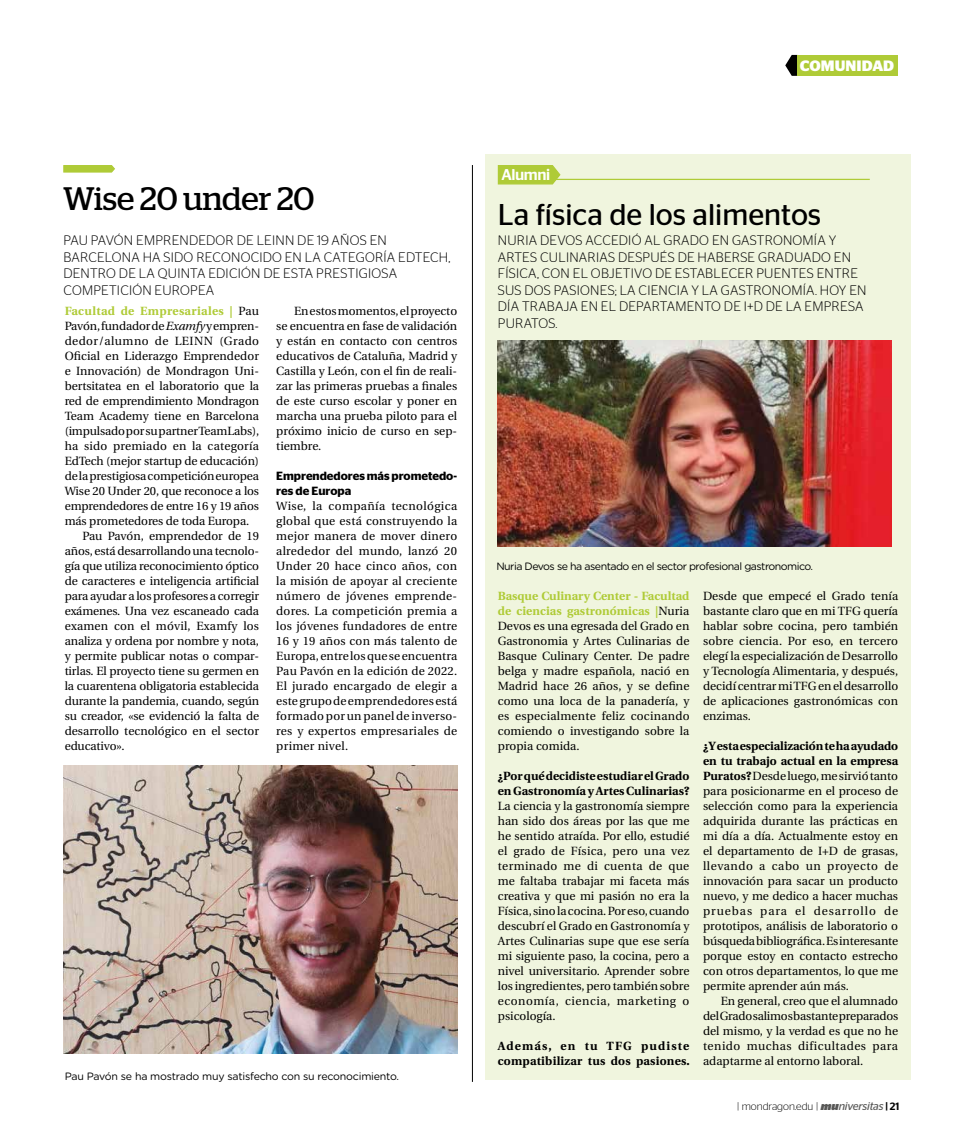
<style>
.page{position:relative;width:957px;height:1134px;background:#fff}
.page>*{position:absolute;margin:0;border:0;box-sizing:border-box;transform-origin:0 0}
.t1{font:32.5px "Stag";color:#000}
.t2{font:30px "Stag Sans";color:#000}
.t3{font:500 15.62px "Stag Sans";letter-spacing:-.03em;color:#fff}
.t4{font:700 15px "Stag Sans";letter-spacing:.005em;color:#fff}
.t5{font:300 13.75px/16.5px "Stag Sans Round";letter-spacing:.02em;color:#000}
.t6{font:11.88px/15px "Utopia";letter-spacing:-.01em;color:#000;text-align:justify}
.t7{font:700 11.88px/15px "Utopia";color:#000}
.t8{font:11.88px "Utopia";letter-spacing:.02em;color:#000}
.t9{font:700 11.88px/15px "Utopia";letter-spacing:.02em;color:#000}
.t10{font:600 11.88px/15px "Stag Sans";color:#000}
.t11{font:700 11.88px "Utopia";letter-spacing:.03em;color:#afcb37}
.t12{font:11.88px "Utopia";letter-spacing:.035em;color:#000}
.t13{font:10.62px "Gotham Rounded";letter-spacing:-.05em;color:#000}
.t14{font:10.62px "Gotham Rounded";letter-spacing:-.02em;color:#000}
.t15{font:300 10.62px "Stag Sans";color:#000}
.s1{font-weight:400;color:#000}
.s2{font-style:italic}
.s3{font-weight:700;color:#afcb37}
.s4{font-weight:700}
.s5{font-weight:900;font-style:italic;font-size:11.25px;color:#575756}
.s6{font-weight:400;font-style:italic;font-size:11.25px;color:#575756}
.s7{font-weight:500}
</style>
<div class="page">
<svg style="left:63px;top:165px;width:52px;height:8px"></svg>
<svg style="left:785px;top:55px;width:12px;height:21px"></svg>
<div style="left:797px;top:55px;width:100px;height:21px;background:#afcb37"></div>
<div style="left:485px;top:155px;width:426px;height:925px;background:#f0f5de"></div>
<img style="left:497px;top:341px;width:394px;height:205px">
<svg style="left:497px;top:165px;width:64px;height:20px"></svg>
<hr style="left:555px;top:179px;width:315px;height:1px;background:#afcb37">
<hr style="left:472px;top:165px;width:1px;height:917px;background:#000">
<img style="left:63px;top:766px;width:394px;height:287px">
<h1 class="t1" style="left:63px;top:180px;width:253px">Wise 20 under 20</h1>
<p class="t5" style="left:63px;top:232px;width:388px">PAU PAVÓN EMPRENDEDOR DE LEINN DE 19 AÑOS EN BARCELONA HA SIDO RECONOCIDO EN LA CATEGORÍA EDTECH, DENTRO DE LA QUINTA EDICIÓN DE ESTA PRESTIGIOSA COMPETICIÓN EUROPEA</p>
<p class="t11" style="left:65px;top:304px;width:196px">Facultad de Empresariales | <span class="s1">Pau</span></p>
<p class="t6" style="left:65px;top:319px;width:196px">Pavón, fundador de <span class="s2">Examfy</span> y empren-</p>
<p class="t12" style="left:65px;top:334px;width:196px">dedor/alumno de LEINN (Grado</p>
<p class="t6" style="left:65px;top:349px;width:196px">Oficial en Liderazgo Emprendedor</p>
<p class="t6" style="left:65px;top:364px;width:196px">e Innovación) de Mondragon Uni-</p>
<p class="t6" style="left:65px;top:379px;width:196px">bertsitatea en el laboratorio que la</p>
<p class="t6" style="left:65px;top:394px;width:196px">red de emprendimiento Mondragon</p>
<p class="t6" style="left:65px;top:409px;width:196px">Team Academy tiene en Barcelona</p>
<p class="t6" style="left:65px;top:424px;width:196px">(impulsado por su partner TeamLabs),</p>
<p class="t8" style="left:65px;top:439px;width:196px">ha sido premiado en la categoría</p>
<p class="t6" style="left:65px;top:454px;width:196px">EdTech (mejor startup de educación)</p>
<p class="t6" style="left:65px;top:469px;width:196px">de la prestigiosa competición europea</p>
<p class="t6" style="left:65px;top:484px;width:196px">Wise 20 Under 20, que reconoce a los</p>
<p class="t6" style="left:65px;top:499px;width:196px">emprendedores de entre 16 y 19 años</p>
<p class="t6" style="left:65px;top:514px;width:186px">más prometedores de toda Europa.</p>
<p class="t6" style="left:82px;top:529px;width:178px">Pau Pavón, emprendedor de 19</p>
<p class="t6" style="left:65px;top:544px;width:196px">años, está desarrollando una tecnolo-</p>
<p class="t6" style="left:65px;top:559px;width:196px">gía que utiliza reconocimiento óptico</p>
<p class="t6" style="left:65px;top:574px;width:196px">de caracteres e inteligencia artificial</p>
<p class="t6" style="left:65px;top:589px;width:196px">para ayudar a los profesores a corregir</p>
<p class="t6" style="left:65px;top:604px;width:196px">exámenes. Una vez escaneado cada</p>
<p class="t8" style="left:65px;top:619px;width:196px">examen con el móvil, Examfy los</p>
<p class="t6" style="left:65px;top:634px;width:196px">analiza y ordena por nombre y nota,</p>
<p class="t6" style="left:65px;top:649px;width:196px">y permite publicar notas o compar-</p>
<p class="t6" style="left:65px;top:664px;width:196px">tirlas. El proyecto tiene su germen en</p>
<p class="t6" style="left:65px;top:679px;width:196px">la cuarentena obligatoria establecida</p>
<p class="t6" style="left:65px;top:694px;width:196px">durante la pandemia, cuando, según</p>
<p class="t6" style="left:65px;top:709px;width:196px">su creador, «se evidenció la falta de</p>
<p class="t6" style="left:65px;top:724px;width:196px">desarrollo tecnológico en el sector</p>
<p class="t6" style="left:65px;top:739px;width:62px">educativo».</p>
<p class="t6" style="left:276px;top:304px;width:182px;text-indent:18px">En estos momentos, el proyecto se encuentra en fase de validación y están en contacto con centros educativos de Cataluña, Madrid y Castilla y León, con el fin de reali&shy;zar las primeras pruebas a finales de este curso escolar y poner en marcha una prueba piloto para el próximo inicio de curso en sep&shy;tiembre.</p>
<p class="t10" style="left:276px;top:468px;width:182px">Emprendedores más prometedo&shy;res de Europa</p>
<p class="t6" style="left:276px;top:499px;width:182px">Wise, la compañía tecnológica global que está construyendo la mejor manera de mover dinero alrededor del mundo, lanzó 20<br>Under 20 hace cinco años, con la misión de apoyar al creciente número de jóvenes emprende&shy;dores. La competición premia a los jóvenes fundadores de entre 16 y 19 años con más talento de Europa, entre los que se encuentra Pau Pavón en la edición de 2022.<br>El jurado encargado de elegir a este grupo de emprendedores está formado por un panel de inverso&shy;res y expertos empresariales de primer nivel.</p>
<p class="t14" style="left:65px;top:1069px;width:336px">Pau Pavón se ha mostrado muy satisfecho con su reconocimiento.</p>
<h3 class="t3" style="left:501px;top:166px;width:50px">Alumni</h3>
<p class="t4" style="left:799px;top:57px;width:96px">COMUNIDAD</p>
<h2 class="t2" style="left:498px;top:198px;width:325px">La física de los alimentos</h2>
<p class="t5" style="left:498px;top:232px;width:370px">NURIA DEVOS ACCEDIÓ AL GRADO EN GASTRONOMÍA Y ARTES CULINARIAS DESPUÉS DE HABERSE GRADUADO EN FÍSICA, CON EL OBJETIVO DE ESTABLECER PUENTES ENTRE SUS DOS PASIONES; LA CIENCIA Y LA GASTRONOMÍA. HOY EN DÍA TRABAJA EN EL DEPARTAMENTO DE I+D DE LA EMPRESA PURATOS.</p>
<p class="t13" style="left:496px;top:559px;width:318px">Nuria Devos se ha asentado en el sector profesional gastronomico.</p>
<p class="t6" style="left:498px;top:589px;width:193px"><span class="s3">Basque Culinary Center - Facultad de ciencias gastronómicas |</span>Nuria Devos es una egresada del Grado en Gastronomia y Artes Culinarias de Basque Culinary Center. De padre belga y madre española, nació en Madrid hace 26 años, y se define como una loca de la panadería, y es especialmente feliz cocinando comiendo o investigando sobre la propia comida.</p>
<p class="t7" style="left:498px;top:769px;width:193px">¿Por qué decidiste estudiar el Grado en Gastronomía y Artes Culinarias?</p>
<p class="t6" style="left:498px;top:799px;width:193px">La ciencia y la gastronomía siempre han sido dos áreas por las que me he sentido atraída. Por ello, estudié el grado de Física, pero una vez terminado me di cuenta de que me faltaba trabajar mi faceta más creativa y que mi pasión no era la Física, sino la cocina. Por eso, cuando descubrí el Grado en Gastronomía y Artes Culinarias supe que ese sería mi siguiente paso, la cocina, pero a nivel universitario. Aprender sobre los ingredientes, pero también sobre economía, ciencia, marketing o psicología.</p>
<p class="t9" style="left:498px;top:1038px;width:194px">Además, en tu TFG pudiste compatibilizar tus dos pasiones.</p>
<p class="t6" style="left:703px;top:589px;width:197px">Desde que empecé el Grado tenía bastante claro que en mi TFG quería hablar sobre cocina, pero también sobre ciencia. Por eso, en tercero elegí la especialización de Desarrollo y Tecnología Alimentaria, y después, decidí centrar mi TFG en el desarrollo de aplicaciones gastronómicas con enzimas.</p>
<p class="t6" style="left:703px;top:739px;width:197px"><span class="s4">¿Y esta especialización te ha ayudado en tu trabajo actual en la empresa Puratos?</span> Desde luego, me sirvió tanto para posicionarme en el proceso de selección como para la experiencia adquirida durante las prácticas en mi día a día. Actualmente estoy en el departamento de I+D de grasas, llevando a cabo un proyecto de innovación para sacar un producto nuevo, y me dedico a hacer muchas pruebas para el desarrollo de prototipos, análisis de laboratorio o búsqueda bibliográfica. Es interesante porque estoy en contacto estrecho con otros departamentos, lo que me permite aprender aún más.</p>
<p class="t6" style="left:703px;top:994px;width:197px;text-indent:18px">En general, creo que el alumnado del Grado salimos bastante preparados del mismo, y la verdad es que no he tenido muchas dificultades para adaptarme al entorno laboral.</p>
<p class="t15" style="left:737px;top:1100px;width:164px">| mondragon.edu | <span class="s5">mu</span><span class="s6">niversitas</span> <span class="s7">| 21</span></p>
</div>
